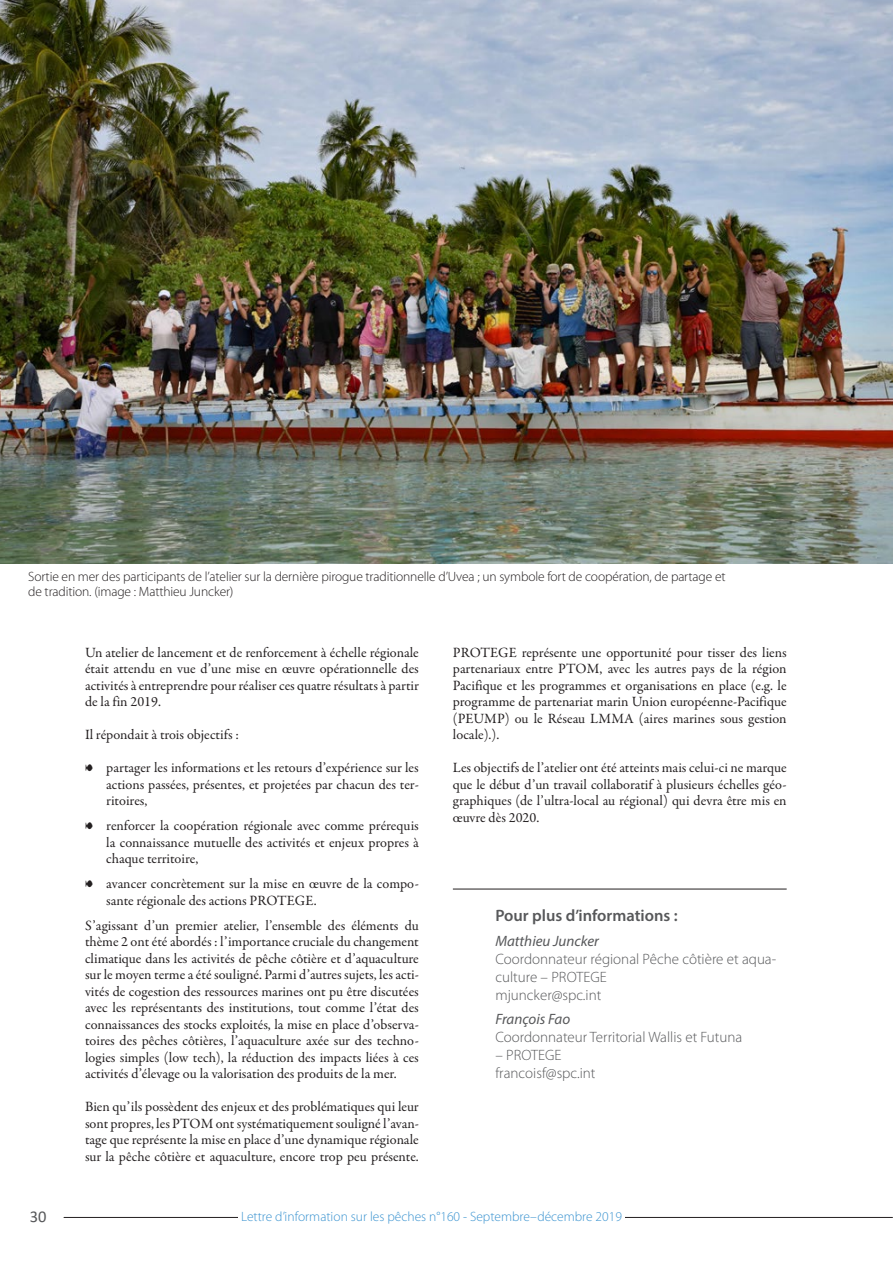
<style>
.page{position:relative;width:893px;height:1263px;background:#fff}
.page>*{position:absolute;margin:0;border:0;box-sizing:border-box;transform-origin:0 0}
.t1{font:600 16.5px "Myriad Pro";color:#57585a}
.t2{font:16.5px "Calibri";color:#57585a}
.t3{font:300 15px/18px "Myriad Pro";color:#57585a}
.t4{font:italic 15px "Myriad Pro";color:#57585a}
.t5{font:14.25px/16.5px "Garamond Premr Pro";color:#231f20;text-align:justify}
.t6{font:300 13.5px/15px "Myriad Pro";letter-spacing:-.01em;color:#231f20}
.t7{font:300 13.5px "Myriad Pro";color:#3a93d0}
.s1{font-family:"Poissonnerie"}
</style>
<div class="page">
<hr style="left:64px;top:1217px;width:828px;height:1px;background:#231f20">
<div style="left:238px;top:1210px;width:387px;height:20px;background:#fff"></div>
<img style="left:0;top:0;width:893px;height:563px">
<hr style="left:453px;top:889px;width:334px;height:1px;background:#231f20">
<p class="t6" style="left:28px;top:569px;width:699px">Sortie en mer des participants de l’atelier sur la dernière pirogue traditionnelle d’Uvea ; un symbole fort de coopération, de partage et de tradition. (image : Matthieu Juncker)</p>
<p class="t5" style="left:85px;top:644px;width:335px">Un atelier de lancement et de renforcement à échelle régionale était attendu en vue d’une mise en œuvre opérationnelle des activités à entreprendre pour réaliser ces quatre résultats à partir de la fin 2019.</p>
<p class="t5" style="left:85px;top:727px;width:155px">Il répondait à trois objectifs :</p>
<p class="t5" style="left:106px;top:760px;width:314px;text-indent:-21px"><span class="s1">8</span> partager les informations et les retours d’expérience sur les actions passées, présentes, et projetées par chacun des ter&shy;ritoires,</p>
<p class="t5" style="left:106px;top:818px;width:314px;text-indent:-21px"><span class="s1">8</span> renforcer la coopération régionale avec comme prérequis la connaissance mutuelle des activités et enjeux propres à chaque territoire,</p>
<p class="t5" style="left:106px;top:876px;width:314px;text-indent:-21px"><span class="s1">8</span> avancer concrètement sur la mise en œuvre de la compo&shy;sante régionale des actions PROTEGE.</p>
<p class="t5" style="left:85px;top:917px;width:335px">S’agissant d’un premier atelier, l’ensemble des éléments du thème 2 ont été abordés : l’importance cruciale du changement climatique dans les activités de pêche côtière et d’aquaculture sur le moyen terme a été souligné. Parmi d’autres sujets, les acti&shy;vités de cogestion des ressources marines ont pu être discutées avec les représentants des institutions, tout comme l’état des connaissances des stocks exploités, la mise en place d’observa&shy;toires des pêches côtières, l’aquaculture axée sur des techno&shy;logies simples (low tech), la réduction des impacts liées à ces activités d’élevage ou la valorisation des produits de la mer.</p>
<p class="t5" style="left:85px;top:1099px;width:335px">Bien qu’ils possèdent des enjeux et des problématiques qui leur sont propres, les PTOM ont systématiquement souligné l’avan&shy;tage que représente la mise en place d’une dynamique régionale sur la pêche côtière et aquaculture, encore trop peu présente.</p>
<p class="t5" style="left:453px;top:644px;width:335px">PROTEGE représente une opportunité pour tisser des liens partenariaux entre PTOM, avec les autres pays de la région Pacifique et les programmes et organisations en place (e.g. le programme de partenariat marin Union européenne-Pacifique (PEUMP) ou le Réseau LMMA (aires marines sous gestion locale).).</p>
<p class="t5" style="left:453px;top:760px;width:335px">Les objectifs de l’atelier ont été atteints mais celui-ci ne marque que le début d’un travail collaboratif à plusieurs échelles géo&shy;graphiques (de l’ultra-local au régional) qui devra être mis en œuvre dès 2020.</p>
<p class="t1" style="left:495px;top:905px;width:184px">Pour plus d’informations :</p>
<p class="t4" style="left:495px;top:931px;width:105px">Matthieu Juncker</p>
<p class="t3" style="left:495px;top:949px;width:282px">Coordonnateur régional Pêche côtière et aqua&shy;culture – PROTEGE<br>mjuncker@spc.int</p>
<p class="t4" style="left:495px;top:1009px;width:76px">François Fao</p>
<p class="t3" style="left:495px;top:1028px;width:248px">Coordonnateur Territorial Wallis et Futuna</p>
<p class="t3" style="left:495px;top:1046px;width:102px">– PROTEGE francoisf@spc.int</p>
<p class="t2" style="left:30px;top:1205px;width:18px">30</p>
<p class="t7" style="left:241px;top:1208px;width:382px">Lettre d’information sur les pêches n°160 - Septembre–décembre 2019</p>
</div>
